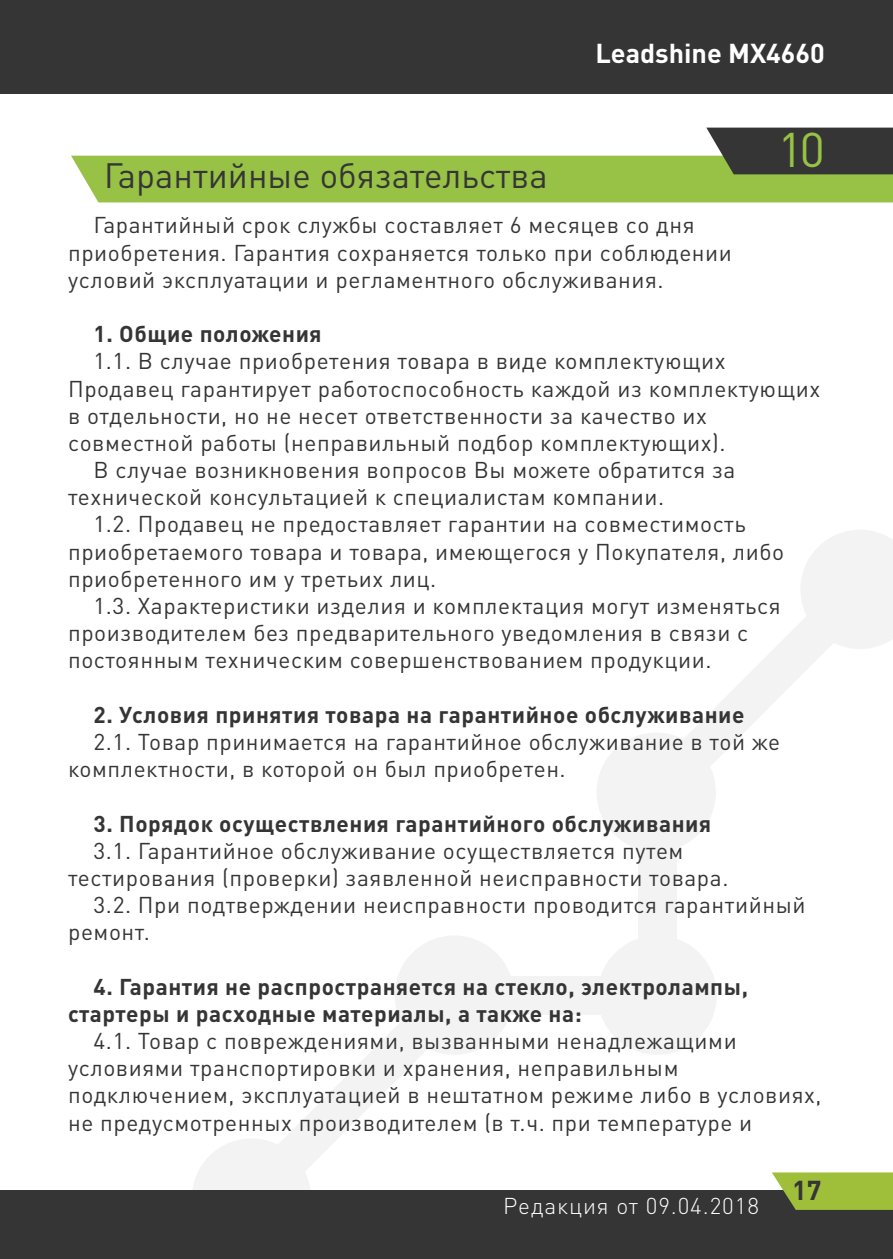
<style>
.page{position:relative;width:893px;height:1259px;background:#fff}
.page>*{position:absolute;margin:0;border:0;box-sizing:border-box;transform-origin:0 0}
.t1{font:48px "DIN Pro";color:#97c245}
.t2{font:34.8px "DIN Pro";color:#363536}
.t3{font:700 27px "DIN Pro";color:#fff}
.t4{font:700 27px "DIN Pro";color:#363536}
.t5{font:22.8px/27.3px "DIN Pro";letter-spacing:.025em;color:#363536}
.t6{font:700 22.8px/27.3px "DIN Pro";letter-spacing:.025em;color:#363536}
.t7{font:300 22.8px "DIN Pro";letter-spacing:.04em;color:#fff}
</style>
<div class="page">
<div style="left:395px;top:935px;width:119px;height:119px;background:#f3f3f3;border-radius:50%"></div>
<div style="left:597px;top:732px;width:119px;height:120px;background:#f3f3f3;border-radius:50%"></div>
<div style="left:597px;top:935px;width:120px;height:119px;background:#f3f3f3;border-radius:50%"></div>
<div style="left:192px;top:1138px;width:119px;height:119px;background:#f3f3f3;border-radius:50%"></div>
<div style="left:638px;top:792px;width:39px;height:203px;background:#f3f3f3"></div>
<div style="left:464px;top:976px;width:203px;height:38px;background:#f3f3f3"></div>
<svg style="left:676px;top:530px;width:217px;height:236px"></svg>
<svg style="left:268px;top:1002px;width:212px;height:169px"></svg>
<div style="left:0;top:0;width:893px;height:94px;background:#363536"></div>
<div style="left:0;top:1190px;width:893px;height:69px;background:#363536"></div>
<svg style="left:772px;top:1172px;width:121px;height:38px;background:#99b640"></svg>
<svg style="left:71px;top:128px;width:822px;height:74px"></svg>
<h2 class="t2" style="left:104px;top:152px;width:445px">Гарантийные обязательства</h2>
<p class="t3" style="left:595px;top:35px;width:231px">Leadshine MX4660</p>
<h1 class="t1" style="left:778px;top:117px;width:49px">10</h1>
<p class="t5" style="left:68px;top:210px;width:665px;text-indent:26px">Гарантийный срок службы составляет 6 месяцев со дня приобретения. Гарантия сохраняется только при соблюдении условий эксплуатации и регламентного обслуживания.</p>
<p class="t6" style="left:94px;top:319px;width:230px">1. Общие положения</p>
<p class="t5" style="left:94px;top:346px;width:633px">1. 1. В случае приобретения товара в виде комплектующих</p>
<p class="t5" style="left:68px;top:374px;width:754px">Продавец гарантирует работоспособность каждой из комплектующих</p>
<p class="t5" style="left:68px;top:401px;width:640px">в отдельности, но не несет ответственности за качество их</p>
<p class="t5" style="left:68px;top:428px;width:655px">совместной работы (неправильный подбор комплектующих).</p>
<p class="t5" style="left:94px;top:455px;width:643px">В случае возникновения вопросов Вы можете обратится за</p>
<p class="t5" style="left:68px;top:482px;width:594px">технической консультацией к специалистам компании.</p>
<p class="t5" style="left:94px;top:509px;width:654px">1.2. Продавец не предоставляет гарантии на совместимость</p>
<p class="t5" style="left:68px;top:537px;width:717px">приобретаемого товара и товара, имеющегося у Покупателя, либо</p>
<p class="t5" style="left:68px;top:564px;width:366px">приобретенного им у третьих лиц.</p>
<p class="t5" style="left:94px;top:591px;width:689px">1.3. Характеристики изделия и комплектация могут изменяться</p>
<p class="t5" style="left:68px;top:618px;width:682px">производителем без предварительного уведомления в связи с</p>
<p class="t5" style="left:68px;top:645px;width:641px">постоянным техническим совершенствованием продукции.</p>
<p class="t6" style="left:94px;top:700px;width:652px">2. Условия принятия товара на гарантийное обслуживание</p>
<p class="t5" style="left:68px;top:727px;width:714px;text-indent:26px">2. 1. Товар принимается на гарантийное обслуживание в той же комплектности, в которой он был приобретен.</p>
<p class="t6" style="left:94px;top:808px;width:619px">3. Порядок осуществления гарантийного обслуживания</p>
<p class="t5" style="left:94px;top:836px;width:591px">3. 1. Гарантийное обслуживание осуществляется путем</p>
<p class="t5" style="left:68px;top:863px;width:658px">тестирования (проверки) заявленной неисправности товара.</p>
<p class="t5" style="left:94px;top:890px;width:713px">3.2. При подтверждении неисправности проводится гарантийный</p>
<p class="t5" style="left:68px;top:917px;width:79px">ремонт.</p>
<p class="t6" style="left:68px;top:972px;width:681px;text-indent:26px">4. Гарантия не распространяется на стекло, электролампы, стартеры и расходные материалы, а также на:</p>
<p class="t5" style="left:68px;top:1026px;width:755px;text-indent:26px">4. 1. Товар с повреждениями, вызванными ненадлежащими условиями транспортировки и хранения, неправильным подключением, эксплуатацией в нештатном режиме либо в условиях, не предусмотренных производителем (в т.ч. при температуре и</p>
<p class="t7" style="left:503px;top:1190px;width:257px">Редакция от 09.04.2018</p>
<p class="t4" style="left:792px;top:1171px;width:31px">17</p>
</div>
